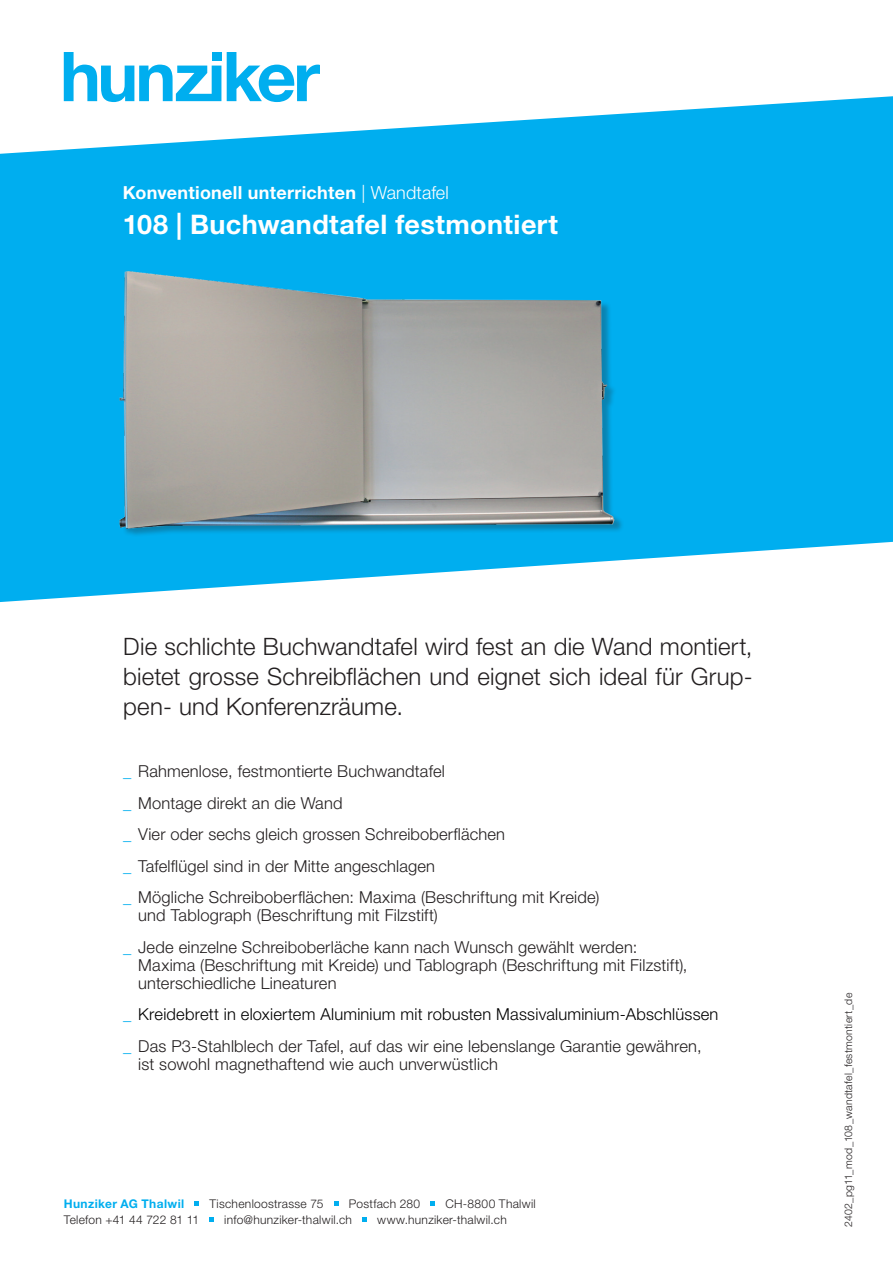
<style>
.page{position:relative;width:893px;height:1263px;background:#fff}
.page>*{position:absolute;margin:0;border:0;box-sizing:border-box;transform-origin:0 0}
.t1{font:700 27px "Helvetica Neue LT Pro";letter-spacing:.015em;color:#fff}
.t2{font:300 24px/30px "Helvetica Neue LT Pro";letter-spacing:.01em;color:#231f20;text-align:justify}
.t3{font:700 18px "Helvetica Neue LT Pro";letter-spacing:.015em;color:#fff}
.t4{font:300 16.5px/31.5px "Helvetica Neue LT Pro";letter-spacing:.01em;color:#231f20}
.t5{font:300 16.5px/31.5px "Helvetica Neue LT Pro";letter-spacing:.015em;color:#000}
.t6{font:300 12px "Helvetica Neue LT Pro";letter-spacing:.025em;color:#231f20}
.t7{font:700 12px "Helvetica Neue LT Pro";letter-spacing:.03em;color:#00aeef}
.t8{font:300 10.5px "Helvetica Neue LT Pro";letter-spacing:.03em;color:#231f20}
.s1{font-weight:300}
.s2{color:#00aeef}
.s3{color:#231f20}
</style>
<div class="page">
<svg style="left:0;top:96px;width:893px;height:506px;fill:#00aeef"></svg>
<img style="left:13px;top:260px;width:748px;height:342px">
<svg style="left:64px;top:52px;width:157px;height:50px"></svg>
<div style="left:212px;top:52px;width:9px;height:8px;background:#00aeef"></div>
<svg style="left:227px;top:52px;width:93px;height:50px"></svg>
<svg style="left:195px;top:1201px;width:4px;height:4px"></svg>
<svg style="left:334px;top:1201px;width:4px;height:4px"></svg>
<svg style="left:431px;top:1201px;width:4px;height:4px"></svg>
<svg style="left:209px;top:1218px;width:5px;height:4px"></svg>
<svg style="left:362px;top:1218px;width:5px;height:4px"></svg>
<p class="t3" style="left:123px;top:181px;width:328px">Konventionell unterrichten <span class="s1">| Wandtafel</span></p>
<h1 class="t1" style="left:123px;top:207px;width:437px">108 | Buchwandtafel festmontiert</h1>
<h2 class="t2" style="left:123px;top:631px;width:631px">Die schlichte Buchwandtafel wird fest an die Wand montiert, bietet grosse Schreibflächen und eignet sich ideal für Grup&shy;pen- und Konferenzräume.</h2>
<p class="t4" style="left:123px;top:755px;width:478px"><span class="s2">_</span> Rahmenlose, festmontierte Buchwandtafel<br><span class="s2">_</span> Montage direkt an die Wand<br><span class="s2">_</span> Vier oder sechs gleich grossen Schreiboberflächen<br><span class="s2">_</span> Tafelflügel sind in der Mitte angeschlagen<br><span class="s2">_</span> Mögliche Schreiboberflächen: Maxima (Beschriftung mit Kreide)</p>
<p class="t4" style="left:123px;top:899px;width:515px;text-indent:15px">und Tablograph (Beschriftung mit Filzstift)<br><span class="s2">_</span> Jede einzelne Schreiboberläche kann nach Wunsch gewählt werden:</p>
<p class="t4" style="left:138px;top:955px;width:551px;line-height:18px">Maxima (Beschriftung mit Kreide) und Tablograph (Beschriftung mit Filzstift), unterschiedliche Lineaturen</p>
<p class="t5" style="left:123px;top:998px;width:597px"><span class="s2">_</span> Kreidebrett in eloxiertem Aluminium mit robusten Massivaluminium-Abschlüssen <span class="s2">_</span> <span class="s3">Das P3-Stahlblech der Tafel, auf das wir eine lebenslange Garantie gewähren,</span></p>
<p class="t4" style="left:138px;top:1048px;width:361px">ist sowohl magnethaftend wie auch unverwüstlich</p>
<p class="t7" style="left:64px;top:1196px;width:122px">Hunziker AG Thalwil</p>
<p class="t6" style="left:209px;top:1196px;width:116px">Tischenloostrasse 75</p>
<p class="t6" style="left:349px;top:1196px;width:73px">Postfach 280</p>
<p class="t6" style="left:445px;top:1196px;width:92px">CH-8800 Thalwil</p>
<p class="t6" style="left:64px;top:1213px;width:137px">Telefon +41 44 722 81 11</p>
<p class="t6" style="left:224px;top:1213px;width:129px">info@hunziker-thalwil.ch</p>
<p class="t6" style="left:377px;top:1213px;width:131px">www.hunziker-thalwil.ch</p>
<p class="t8" style="left:842px;top:1227px;width:236px;rotate:-90deg">2402_pg11_mod_108_wandtafel_festmontiert_de</p>
</div>
